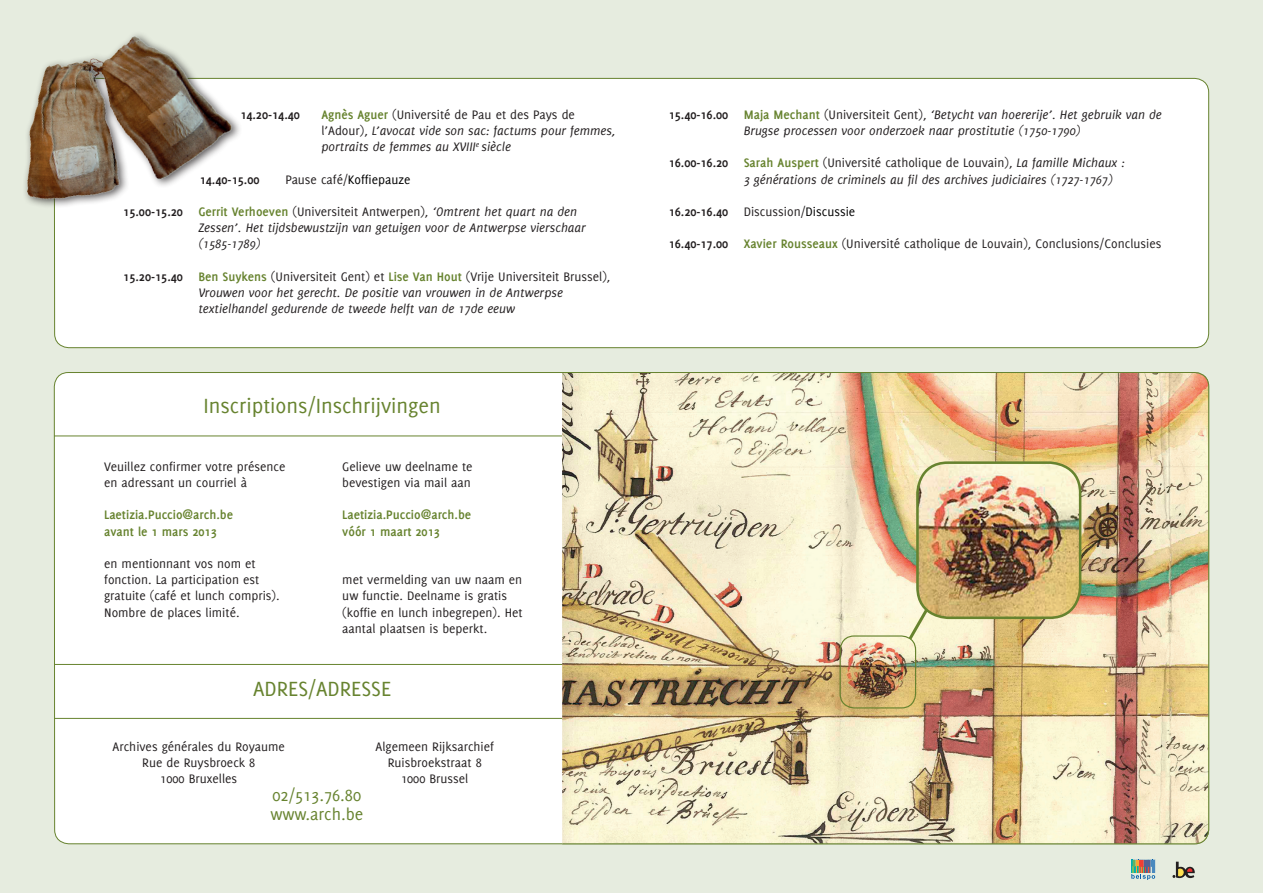
<style>
.page{position:relative;width:1263px;height:893px;background:#e6ecdf}
.page>*{position:absolute;margin:0;border:0;box-sizing:border-box;transform-origin:0 0}
.t1{font:22.5px "Delicious";color:#67832f}
.t2{font:18px/19.5px "Delicious";color:#67832f}
.t3{font:italic 13.5px/16.2px "Delicious";color:#231f20}
.t4{font:13.5px/16.2px "Delicious";color:#231f20}
.t5{font:700 13.5px/16.2px "Delicious";color:#67832f}
.t6{font:700 13.5px "Delicious";color:#231f20}
.t7{font:13.5px "Delicious";color:#000001}
.s1{font-weight:700;font-style:normal;color:#67832f}
.s2{font-style:normal}
.s3{color:#231f20}
.s4{font-weight:700;font-style:normal}
.s5{font-weight:400}
.s6{font-weight:400;color:#000001}
.s7{font-weight:700}
.s8{font-weight:700;color:#67832f}
</style>
<div class="page">
<div style="left:54px;top:78px;width:1155px;height:270px;background:#fff;border-radius:14px"></div>
<div style="left:54px;top:372px;width:1155px;height:472px;background:#fff;border-radius:14px"></div>
<img style="left:25px;top:34px;width:231px;height:204px">
<svg style="left:1131px;top:860px;width:24px;height:20px"></svg>
<svg style="left:1172px;top:862px;width:23px;height:16px"></svg>
<hr style="left:54px;top:664px;width:1155px;height:1px;background:#67832f">
<hr style="left:54px;top:436px;width:1155px;height:1px;background:#67832f">
<hr style="left:54px;top:718px;width:1155px;height:1px;background:#67832f">
<img style="left:561px;top:372px;width:648px;height:472px">
<div style="left:839px;top:635px;width:77px;height:73px;border:1px solid #67832f;border-radius:14px"></div>
<img style="left:917px;top:463px;width:163px;height:155px">
<div style="left:916px;top:461px;width:165px;height:158px;border:3px solid #67832f;border-radius:31px"></div>
<svg style="left:906px;top:606px;width:24px;height:37px"></svg>
<p class="t6" style="left:240px;top:107px;width:61px">14.20-14.40</p>
<p class="t3" style="left:321px;top:106px;width:296px"><span class="s1">Agnès Aguer</span> <span class="s2">(Université de Pau et des Pays de l’Adour),</span> L’avocat vide son sac: factums pour femmes, portraits de femmes au XVIII<sup>e</sup> siècle</p>
<p class="t6" style="left:200px;top:171px;width:61px">14.40-15.00</p>
<p class="t7" style="left:285px;top:172px;width:127px"><span class="s3">Pause café/</span>Koffiepauze</p>
<p class="t3" style="left:198px;top:203px;width:389px;text-indent:-75px"><span class="s4">15.00-15.20</span> <span class="s1">Gerrit Verhoeven</span> <span class="s2">(Universiteit Antwerpen),</span> ‘Omtrent het quart na den<br>Zessen’. Het tijdsbewustzijn van getuigen voor de Antwerpse vierschaar (1585-1789)</p>
<p class="t3" style="left:198px;top:268px;width:414px;text-indent:-75px"><span class="s4">15.20-15.40</span> <span class="s1">Ben Suykens</span> <span class="s2">(Universiteit Gent) et</span> <span class="s1">Lise Van Hout</span> <span class="s2">(Vrije Universiteit Brussel),<br></span>Vrouwen voor het gerecht. De positie van vrouwen in de Antwerpse textielhandel gedurende de tweede helft van de 17de eeuw</p>
<h1 class="t1" style="left:203px;top:393px;width:239px">Inscriptions/Inschrijvingen</h1>
<p class="t4" style="left:104px;top:458px;width:183px">Veuillez confirmer votre présence en adressant un courriel à</p>
<p class="t5" style="left:104px;top:507px;width:130px">Laetizia.Puccio@arch.be avant le 1 mars 2013</p>
<p class="t4" style="left:104px;top:555px;width:177px">en mentionnant vos nom et fonction. La participation est gratuite (café et lunch compris).<br>Nombre de places limité.</p>
<p class="t4" style="left:342px;top:458px;width:132px">Gelieve uw deelname te bevestigen via mail aan</p>
<p class="t5" style="left:342px;top:507px;width:130px">Laetizia.Puccio@arch.be vóór 1 maart 2013</p>
<p class="t4" style="left:342px;top:571px;width:182px">met vermelding van uw naam en uw functie. Deelname is gratis (koffie en lunch inbegrepen). Het aantal plaatsen is beperkt.</p>
<h1 class="t1" style="left:253px;top:675px;width:140px">ADRES/ADRESSE</h1>
<p class="t4" style="left:113px;top:738px;width:174px;text-align:center">Archives générales du Royaume<br>Rue de Ruysbroeck 8<br>1000 Bruxelles</p>
<p class="t4" style="left:375px;top:738px;width:120px;text-align:center">Algemeen Rijksarchief<br>Ruisbroekstraat 8<br>1000 Brussel</p>
<h2 class="t2" style="left:270px;top:785px;width:94px">02/513.76.80 www.arch.be</h2>
<p class="t3" style="left:669px;top:106px;width:495px;text-align:center"><span class="s4">15.40-16.00</span> <span class="s1">Maja Mechant</span> <span class="s2">(Universiteit Gent),</span> ‘Betycht van hoererije’. Het gebruik van de<br>Brugse processen voor onderzoek naar prostitutie (1750-1790)</p>
<p class="t3" style="left:744px;top:155px;width:383px;text-indent:-75px"><span class="s4">16.00-16.20</span> <span class="s1">Sarah Auspert</span> <span class="s2">(Université catholique de Louvain),</span> La famille Michaux :<br>3 générations de criminels au fil des archives judiciaires (1727-1767)</p>
<p class="t6" style="left:669px;top:204px;width:188px">16.20-16.40 <span class="s5">Discussion/</span><span class="s6">Discussie</span></p>
<p class="t4" style="left:669px;top:236px;width:494px"><span class="s7">16.40-17.00</span> <span class="s8">Xavier Rousseaux</span> (Université catholique de Louvain), Conclusions/Conclusies</p>
</div>
